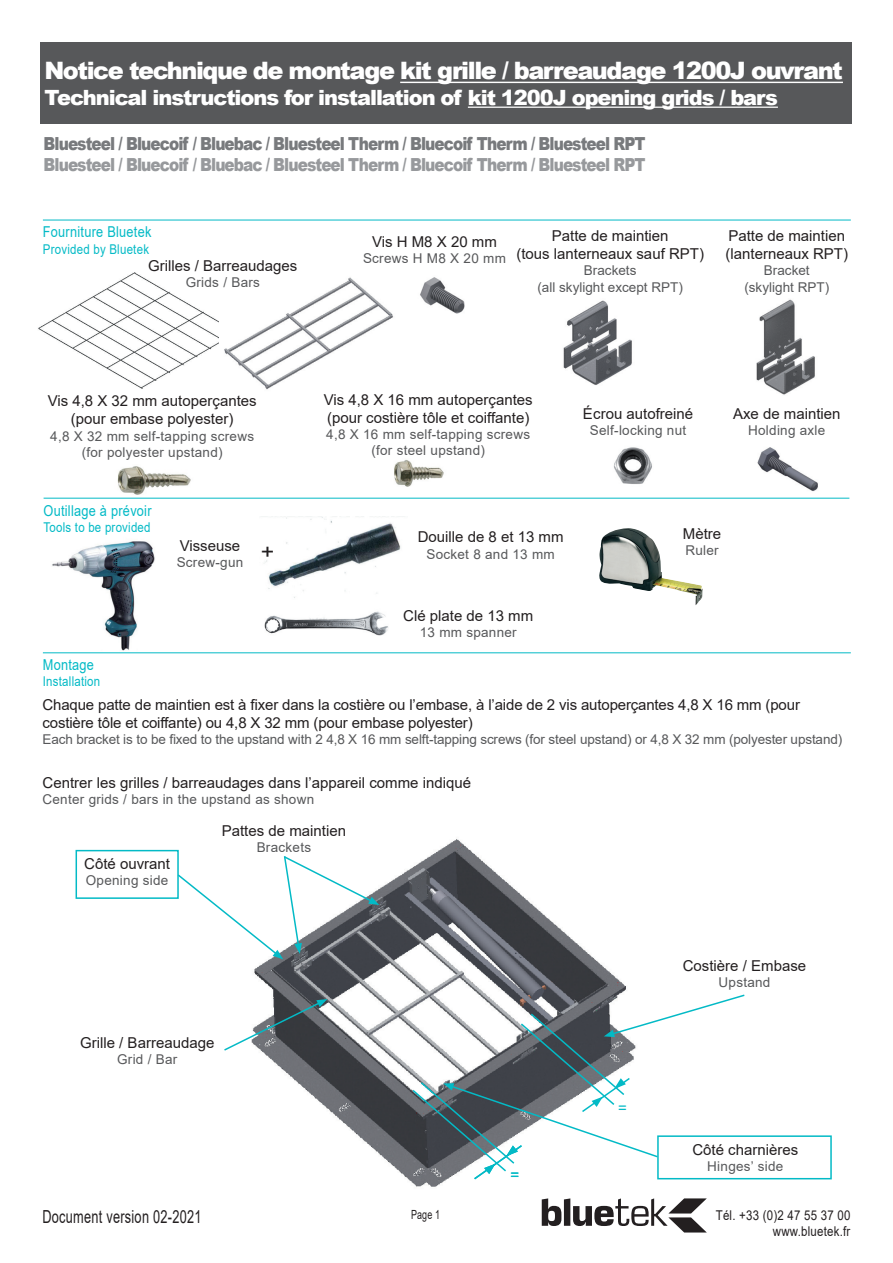
<style>
.page{position:relative;width:893px;height:1263px;background:#fff}
.page>*{position:absolute;margin:0;border:0;box-sizing:border-box;transform-origin:0 0}
.t1{font:900 24px "Arial";letter-spacing:-.06em;color:#fff}
.t2{font:900 21px "Arial";letter-spacing:-.05em;color:#fff}
.t3{font:900 18px "Arial";letter-spacing:-.06em;color:#787a7d;scale:.85 1}
.t4{font:900 18px "Arial";letter-spacing:-.06em;color:#97999c;scale:.85 1}
.t5{font:18px "Arial";letter-spacing:.02em;color:#231f20;scale:.71 1}
.t6{font:15px/18px "Arial";color:#231f20}
.t7{font:15px "Arial";letter-spacing:.02em;color:#03bac6;scale:.85 1}
.t8{font:15px "Arial";letter-spacing:.02em;color:#03bac6}
.t9{font:13.5px/16.2px "Arial";letter-spacing:.02em;color:#57585a;text-align:center}
.t10{font:13.5px "Arial";letter-spacing:-.01em;color:#57585a}
.t11{font:13.5px/16.2px "Arial";color:#57585a;text-align:center}
.t12{font:13.5px "Arial";letter-spacing:.02em;color:#03bac6;scale:.85 1}
.t13{font:13.5px/16.2px "Arial";letter-spacing:.02em;color:#231f20;text-align:right;scale:.85 1}
.t14{font:12.6px "Arial";color:#231f20;scale:.71 1}
</style>
<div class="page">
<svg style="left:542px;top:1198px;width:165px;height:34px"></svg>
<img style="left:254px;top:839px;width:372px;height:348px">
<img style="left:52px;top:541px;width:103px;height:110px">
<img style="left:38px;top:272px;width:181px;height:117px">
<div style="left:40px;top:43px;width:811px;height:81px;background:#57585a"></div>
<hr style="left:43px;top:652px;width:808px;height:1px;background:#03bac6">
<hr style="left:400px;top:82px;width:443px;height:1px;background:#fff">
<hr style="left:468px;top:107px;width:310px;height:1px;background:#fff">
<hr style="left:44px;top:498px;width:805px;height:1px;background:#03bac6">
<hr style="left:43px;top:220px;width:808px;height:1px;background:#03bac6">
<img style="left:394px;top:460px;width:50px;height:27px">
<img style="left:261px;top:516px;width:143px;height:82px">
<img style="left:599px;top:528px;width:104px;height:77px">
<img style="left:757px;top:447px;width:61px;height:44px">
<div style="left:76px;top:850px;width:103px;height:49px;border:2px solid #03bac6"></div>
<img style="left:224px;top:277px;width:169px;height:113px">
<img style="left:563px;top:300px;width:69px;height:85px">
<img style="left:420px;top:277px;width:45px;height:37px">
<img style="left:613px;top:447px;width:39px;height:37px">
<svg style="left:176px;top:854px;width:203px;height:105px"></svg>
<svg style="left:224px;top:999px;width:103px;height:53px"></svg>
<div style="left:657px;top:1135px;width:175px;height:44px;border:2px solid #03bac6"></div>
<svg style="left:411px;top:993px;width:335px;height:188px"></svg>
<img style="left:264px;top:611px;width:125px;height:25px">
<img style="left:117px;top:466px;width:74px;height:29px">
<img style="left:756px;top:299px;width:59px;height:96px">
<h1 class="t1" style="left:44px;top:53px;width:800px">Notice technique de montage kit grille / barreaudage 1200J ouvrant</h1>
<h2 class="t2" style="left:44px;top:82px;width:735px">Technical instructions for installation of kit 1200J opening grids / bars</h2>
<p class="t3" style="left:44px;top:130px;width:710px">Bluesteel / Bluecoif / Bluebac / Bluesteel Therm / Bluecoif Therm / Bluesteel RPT</p>
<p class="t4" style="left:44px;top:151px;width:710px">Bluesteel / Bluecoif / Bluebac / Bluesteel Therm / Bluecoif Therm / Bluesteel RPT</p>
<p class="t7" style="left:43px;top:222px;width:129px">Fourniture Bluetek</p>
<p class="t12" style="left:43px;top:240px;width:126px">Provided by Bluetek</p>
<p class="t6" style="left:148px;top:257px;width:151px">Grilles / Barreaudages</p>
<p class="t9" style="left:186px;top:275px;width:76px">Grids / Bars</p>
<p class="t6" style="left:372px;top:232px;width:126px">Vis H M8 X 20 mm</p>
<p class="t9" style="left:363px;top:250px;width:144px">Screws H M8 X 20 mm</p>
<p class="t6" style="left:516px;top:227px;width:189px;text-align:center">Patte de maintien<br>(tous lanterneaux sauf RPT)</p>
<p class="t11" style="left:537px;top:262px;width:147px">Brackets<br>(all skylight except RPT)</p>
<p class="t6" style="left:725px;top:227px;width:124px">Patte de maintien (lanterneaux RPT)</p>
<p class="t11" style="left:744px;top:262px;width:86px">Bracket (skylight RPT)</p>
<p class="t6" style="left:48px;top:392px;width:210px;text-align:center">Vis 4,8 X 32 mm autoperçantes (pour embase polyester)</p>
<p class="t9" style="left:50px;top:428px;width:205px">4,8 X 32 mm self-tapping screws (for polyester upstand)</p>
<p class="t6" style="left:324px;top:390px;width:210px">Vis 4,8 X 16 mm autoperçantes (pour costière tôle et coiffante)</p>
<p class="t9" style="left:326px;top:426px;width:205px">4,8 X 16 mm self-tapping screws (for steel upstand)</p>
<p class="t6" style="left:583px;top:404px;width:112px">Écrou autofreiné</p>
<p class="t9" style="left:590px;top:422px;width:98px">Self-locking nut</p>
<p class="t6" style="left:733px;top:404px;width:109px">Axe de maintien</p>
<p class="t9" style="left:748px;top:422px;width:79px">Holding axle</p>
<p class="t7" style="left:44px;top:500px;width:129px">Outillage à prévoir</p>
<p class="t12" style="left:44px;top:518px;width:127px">Tools to be provided</p>
<p class="t6" style="left:180px;top:537px;width:62px">Visseuse</p>
<p class="t9" style="left:177px;top:554px;width:99px">Screw-gun <sup>+</sup></p>
<p class="t7" style="left:43px;top:655px;width:62px">Montage</p>
<p class="t12" style="left:43px;top:672px;width:69px">Installation</p>
<p class="t6" style="left:418px;top:528px;width:147px">Douille de 8 et 13 mm</p>
<p class="t9" style="left:426px;top:546px;width:130px">Socket 8 and 13 mm</p>
<p class="t6" style="left:403px;top:607px;width:132px">Clé plate de 13 mm</p>
<p class="t9" style="left:420px;top:624px;width:99px">13 mm spanner</p>
<p class="t6" style="left:683px;top:525px;width:40px">Mètre</p>
<p class="t9" style="left:685px;top:542px;width:35px">Ruler</p>
<p class="t6" style="left:43px;top:695px;width:759px">Chaque patte de maintien est à fixer dans la costière ou l’embase, à l’aide de 2 vis autoperçantes 4,8 X 16 mm (pour costière tôle et coiffante) ou 4,8 X 32 mm (pour embase polyester)</p>
<p class="t10" style="left:43px;top:730px;width:801px">Each bracket is to be fixed to the upstand with 2 4,8 X 16 mm selft-tapping screws (for steel upstand) or 4,8 X 32 mm (polyester upstand)</p>
<p class="t6" style="left:43px;top:773px;width:430px">Centrer les grilles / barreaudages dans l’appareil comme indiqué</p>
<p class="t9" style="left:43px;top:791px;width:273px">Center grids / bars in the upstand as shown</p>
<p class="t6" style="left:84px;top:855px;width:87px">Côté ouvrant</p>
<p class="t9" style="left:86px;top:872px;width:84px">Opening side</p>
<p class="t6" style="left:222px;top:821px;width:126px">Pattes de maintien</p>
<p class="t9" style="left:257px;top:839px;width:56px">Brackets</p>
<p class="t6" style="left:80px;top:1034px;width:136px">Grille / Barreaudage</p>
<p class="t9" style="left:117px;top:1051px;width:62px">Grid / Bar</p>
<p class="t5" style="left:43px;top:1204px;width:225px">Document version 02-2021</p>
<p class="t8" style="left:510px;top:1164px;width:10px">=</p>
<p class="t8" style="left:618px;top:1097px;width:10px">=</p>
<p class="t6" style="left:683px;top:956px;width:125px">Costière / Embase</p>
<p class="t9" style="left:718px;top:974px;width:53px">Upstand</p>
<p class="t6" style="left:692px;top:1140px;width:107px">Côté charnières</p>
<p class="t9" style="left:707px;top:1158px;width:77px">Hinges’ side</p>
<p class="t14" style="left:411px;top:1206px;width:43px">Page 1</p>
<p class="t13" style="left:716px;top:1207px;width:160px">Tél. +33 (0)2 47 55 37 00 www.bluetek.fr</p>
</div>
